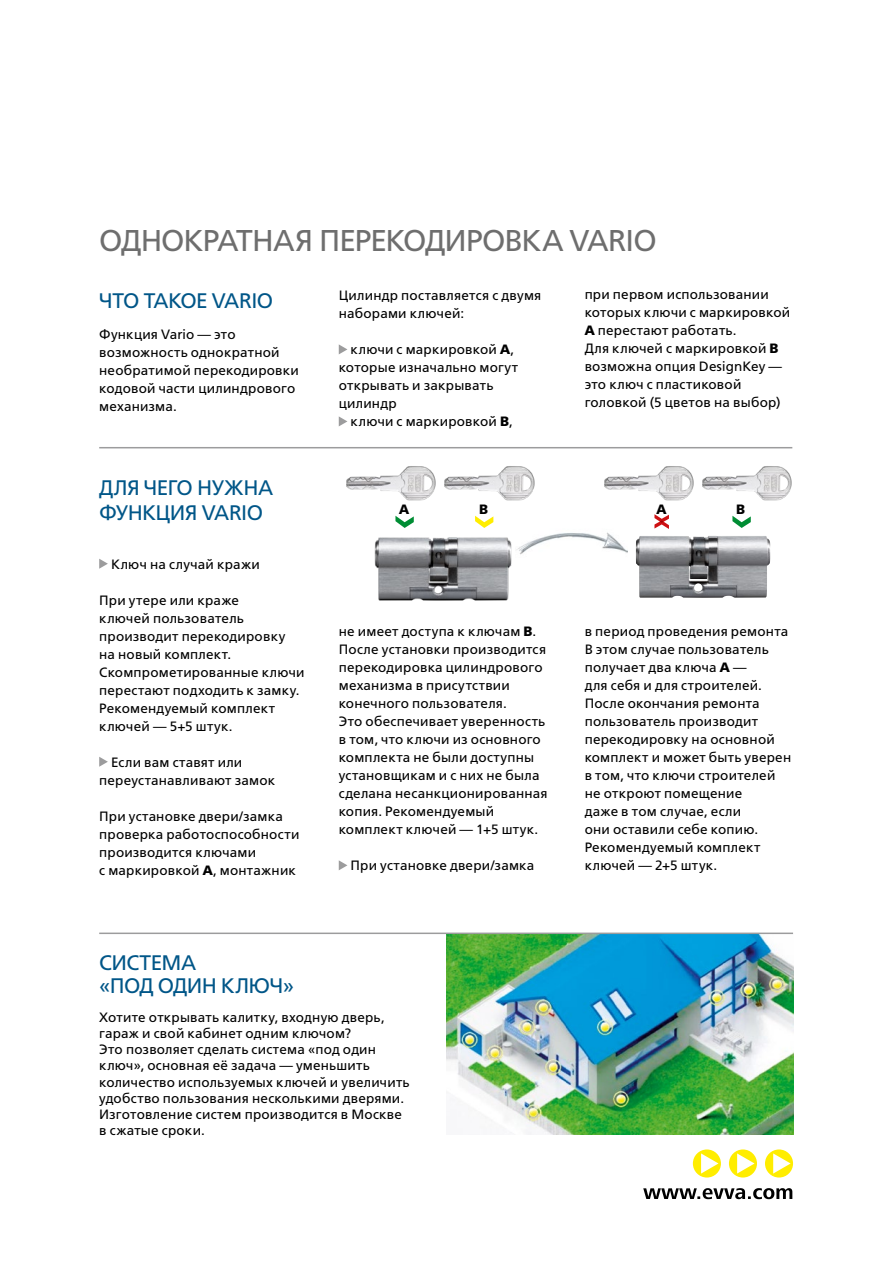
<style>
.page{position:relative;width:893px;height:1263px;background:#fff}
.page>*{position:absolute;margin:0;border:0;box-sizing:border-box;transform-origin:0 0}
.t1{font:30px "Free Set C";letter-spacing:-.035em;color:#6e6e6e}
.t2{font:21px/25.2px "Free Set C";letter-spacing:-.03em;color:#005688}
.t3{font:13.5px/18px "Free Set C";letter-spacing:.015em;color:#000}
.t4{font:13.5px "Free Set Bold C";color:#000}
.s1{font-family:"Free Set Bold C"}
</style>
<div class="page">
<img style="left:580px;top:532px;width:48px;height:21px">
<img style="left:636px;top:536px;width:135px;height:62px">
<img style="left:346px;top:466px;width:90px;height:35px">
<img style="left:604px;top:466px;width:90px;height:35px">
<img style="left:444px;top:466px;width:91px;height:35px">
<img style="left:702px;top:466px;width:90px;height:35px">
<svg style="left:395px;top:516px;width:19px;height:12px"></svg>
<svg style="left:732px;top:516px;width:19px;height:12px"></svg>
<svg style="left:475px;top:516px;width:18px;height:12px"></svg>
<svg style="left:654px;top:514px;width:15px;height:15px"></svg>
<img style="left:374px;top:533px;width:206px;height:68px">
<img style="left:447px;top:934px;width:346px;height:200px">
<svg style="left:339px;top:344px;width:8px;height:10px"></svg>
<svg style="left:339px;top:416px;width:8px;height:10px"></svg>
<svg style="left:99px;top:559px;width:9px;height:10px"></svg>
<svg style="left:99px;top:757px;width:9px;height:10px"></svg>
<svg style="left:693px;top:1149px;width:28px;height:28px"></svg>
<svg style="left:729px;top:1149px;width:28px;height:28px"></svg>
<svg style="left:765px;top:1149px;width:28px;height:28px"></svg>
<svg style="left:643px;top:1188px;width:149px;height:11px"></svg>
<hr style="left:99px;top:447px;width:693px;height:1px;background:#9c9c9d">
<hr style="left:99px;top:932px;width:694px;height:2px;background:#9c9c9d">
<svg style="left:339px;top:860px;width:8px;height:10px"></svg>
<h1 class="t1" style="left:99px;top:224px;width:559px">ОДНОКРАТНАЯ ПЕРЕКОДИРОВКА VARIO</h1>
<h2 class="t2" style="left:99px;top:288px;width:176px">ЧТО ТАКОЕ VARIO</h2>
<p class="t3" style="left:99px;top:325px;width:201px">Функция Vario — это возможность однократной необратимой перекодировки кодовой части цилиндрового механизма.</p>
<h2 class="t2" style="left:99px;top:475px;width:175px">ДЛЯ ЧЕГО НУЖНА<br>ФУНКЦИЯ VARIO</h2>
<p class="t3" style="left:111px;top:555px;width:150px">Ключ на случай кражи</p>
<p class="t3" style="left:99px;top:591px;width:207px">При утере или краже<br>ключей пользователь производит перекодировку<br>на новый комплект.<br>Скомпрометированные ключи перестают подходить к замку.<br>Рекомендуемый комплект ключей — 5+5 штук.</p>
<p class="t3" style="left:99px;top:753px;width:178px;text-indent:12px">Если вам ставят или переустанавливают замок</p>
<p class="t3" style="left:99px;top:807px;width:202px">При установке двери/замка проверка работоспособности производится ключами<br>с маркировкой <span class="s1">A</span>, монтажник</p>
<p class="t3" style="left:339px;top:287px;width:204px">Цилиндр поставляется с двумя наборами ключей:</p>
<p class="t3" style="left:339px;top:341px;width:181px;text-indent:12px">ключи с маркировкой <span class="s1">A</span>, которые изначально могут открывать и закрывать цилиндр</p>
<p class="t3" style="left:351px;top:413px;width:164px">ключи с маркировкой <span class="s1">B</span>,</p>
<p class="t3" style="left:585px;top:285px;width:207px">при первом использовании которых ключи с маркировкой<br><span class="s1">A</span> перестают работать.<br>Для ключей с маркировкой <span class="s1">В </span>возможна опция DesignKey — это ключ с пластиковой головкой (5 цветов на выбор)</p>
<p class="t4" style="left:399px;top:501px;width:12px">A</p>
<p class="t4" style="left:479px;top:501px;width:11px">B</p>
<p class="t4" style="left:656px;top:501px;width:12px">A</p>
<p class="t4" style="left:736px;top:501px;width:11px">B</p>
<p class="t3" style="left:339px;top:623px;width:210px">не имеет доступа к ключам <span class="s1">B</span>.<br>После установки производится перекодировка цилиндрового механизма в присутствии конечного пользователя.<br>Это обеспечивает уверенность в том, что ключи из основного комплекта не были доступны установщикам и с них не была сделана несанкционированная копия. Рекомендуемый комплект ключей — 1+5 штук.</p>
<p class="t3" style="left:351px;top:857px;width:185px">При установке двери/замка</p>
<p class="t3" style="left:585px;top:623px;width:208px">в период проведения ремонта<br>В этом случае пользователь получает два ключа <span class="s1">A</span> —<br>для себя и для строителей.<br>После окончания ремонта пользователь производит перекодировку на основной комплект и может быть уверен в том, что ключи строителей не откроют помещение<br>даже в том случае, если<br>они оставили себе копию.<br>Рекомендуемый комплект ключей — 2+5 штук.</p>
<h2 class="t2" style="left:99px;top:952px;width:196px;line-height:22.5px">СИСТЕМА<br>«ПОД ОДИН КЛЮЧ»</h2>
<p class="t3" style="left:99px;top:1009px;width:312px;line-height:16.2px">Хотите открывать калитку, входную дверь, гараж и свой кабинет одним ключом?<br>Это позволяет сделать система «под один ключ», основная её задача — уменьшить количество используемых ключей и увеличить удобство пользования несколькими дверями.<br>Изготовление систем производится в Москве в сжатые сроки.</p>
</div>
